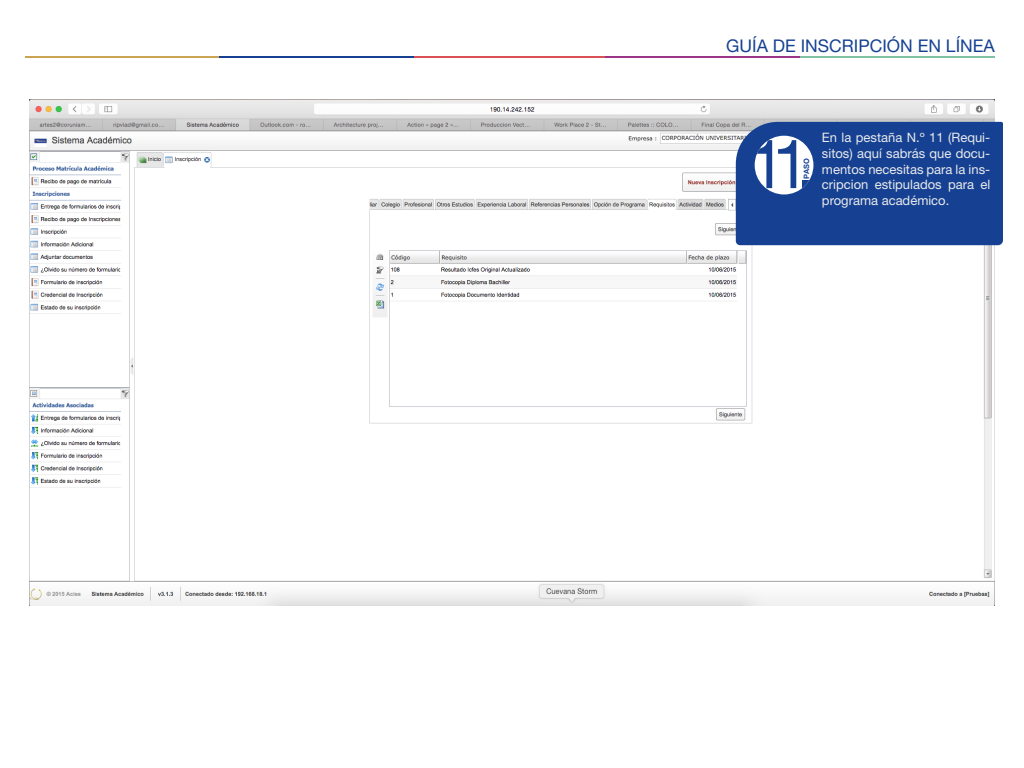
<style>
.page{position:relative;width:1024px;height:768px;background:#fff}
.page>*{position:absolute;margin:0;border:0;box-sizing:border-box;transform-origin:0 0}
.t1{font:67.65px "Helvetica Neue LT Std";color:#164193}
.t2{font:17.5px "Helvetica Neue LT Std";color:#164193}
.t3{font:13px/15.6px "Helvetica Neue LT Std";color:#e9eaea;text-align:justify}
.t4{font:700 7.45px "Helvetica Neue LT Std";color:#164193}
</style>
<div class="page">
<hr style="left:25px;top:56px;width:195px;height:1px;background:#caa453">
<hr style="left:220px;top:56px;width:194px;height:1px;background:#164193">
<hr style="left:414px;top:56px;width:195px;height:1px;background:#da5057">
<hr style="left:800px;top:56px;width:194px;height:1px;background:#80c2a1">
<hr style="left:606px;top:56px;width:194px;height:1px;background:#9a3486">
<img style="left:29px;top:99px;width:966px;height:506px">
<div style="left:736px;top:122px;width:267px;height:123px;background:#164193"></div>
<div style="left:755px;top:136px;width:58px;height:58px;background:#fff;border-radius:50%"></div>
<h2 class="t2" style="left:726px;top:35px;width:270px">GUÍA DE INSCRIPCIÓN EN LÍNEA</h2>
<h1 class="t1" style="left:748px;top:124px;width:63px">11</h1>
<p class="t4" style="left:802px;top:179px;width:22px;rotate:-90deg">PASO</p>
<h1 class="t1" style="left:796px;top:124px;width:20px">.</h1>
<p class="t3" style="left:822px;top:130px;width:170px">En la pestaña N.º 11 (Requi&shy;sitos) aquí sabrás que docu&shy;mentos necesitas para la ins&shy;cripcion estipulados para el</p>
<p class="t3" style="left:822px;top:192px;width:129px">programa académico.</p>
</div>
